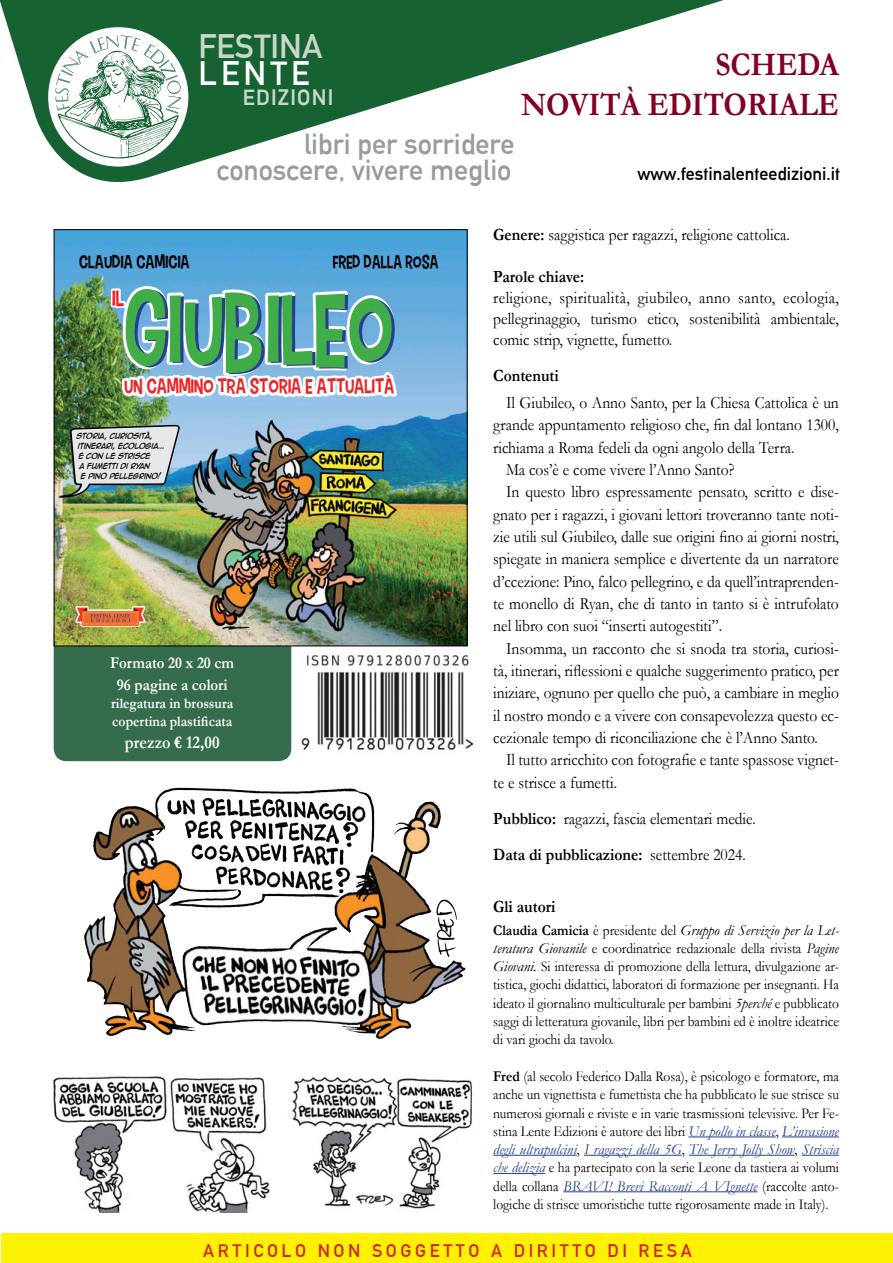
<style>
.page{position:relative;width:893px;height:1263px;background:#fff}
.page>*{position:absolute;margin:0;border:0;box-sizing:border-box;transform-origin:0 0}
.t1{font:101.7px "Carton Six";color:#25408f;scale:.9 1}
.t2{font:33.3px "Alte DIN1451 Mittelschrift";color:#c8d7c7}
.t3{font:33.3px "Alte DIN1451 Mittelschrift";letter-spacing:.12em;color:#fff}
.t4{font:700 33px "Garamond";color:#820024;scale:.9 1}
.t5{font:28.35px/26px "Alte DIN1451 Mittelschrift";color:#999b9e;text-align:right}
.t6{font:22.95px "Carton Six";color:#ed2124}
.t7{font:21.9px "Alte DIN1451 Mittelschriftgepraegt";letter-spacing:.055em;color:#c7d7c5}
.t8{font:20.4px "Carton Six";color:#ed2124}
.t9{font:18.15px "Carton Six";color:#000}
.t10{font:18.15px "Carton Six";color:#000;scale:.95 1}
.t11{font:18px "Alte DIN1451 Mittelschrift";letter-spacing:.2em;color:#d2232a}
.t12{font:18px "Alte DIN1451 Mittelschrift";color:#000}
.t13{font:700 18px "Garamond";color:#fff;scale:.9 1}
.t14{font:17.25px/21px "Garamond";color:#000;text-align:justify;scale:.9 1}
.t15{font:700 17.25px "Garamond";color:#000;scale:.9 1}
.t16{font:700 16.5px/21.6px "Garamond";color:#fff;text-align:center;scale:.9 1}
.t17{font:15px/18.3px "Garamond";color:#000;text-align:justify;scale:.9 1}
.t18{font:700 15px/18px "Garamond";color:#fff;scale:.9 1}
.t19{font:italic 7.2px "Anime Ace 2.0 BB";color:#000;scale:.9 1}
.s1{font-weight:700}
.s2{font-style:italic}
.s3{font-style:italic;color:#25408f}
</style>
<div class="page">
<div style="left:54px;top:617px;width:237px;height:144px;background:#356c4c;border-radius:13px"></div>
<img style="left:56px;top:231px;width:409px;height:411px">
<svg style="left:111px;top:286px;width:286px;height:111px"></svg>
<img style="left:60px;top:425px;width:120px;height:72px">
<svg style="left:75px;top:606px;width:70px;height:21px"></svg>
<svg style="left:0;top:0;width:724px;height:182px"></svg>
<div style="left:48px;top:27px;width:140px;height:140px;background:#fff;border-radius:50%"></div>
<svg style="left:55px;top:35px;width:126px;height:124px"></svg>
<img style="left:301px;top:655px;width:173px;height:96px">
<div style="left:1px;top:1233px;width:892px;height:30px;background:#fff200"></div>
<hr style="left:688px;top:1136px;width:88px;height:1px;background:#25408f">
<hr style="left:782px;top:1136px;width:57px;height:1px;background:#25408f">
<hr style="left:493px;top:1155px;width:84px;height:1px;background:#25408f">
<hr style="left:584px;top:1155px;width:98px;height:1px;background:#25408f">
<hr style="left:689px;top:1155px;width:106px;height:1px;background:#25408f">
<hr style="left:802px;top:1155px;width:37px;height:1px;background:#25408f">
<hr style="left:493px;top:1173px;width:52px;height:1px;background:#25408f">
<hr style="left:563px;top:1191px;width:194px;height:1px;background:#25408f">
<img style="left:84px;top:787px;width:382px;height:252px">
<img style="left:53px;top:1076px;width:420px;height:136px">
<h2 class="t2" style="left:199px;top:27px;width:126px">FESTINA</h2>
<h2 class="t3" style="left:199px;top:53px;width:113px">LENTE</h2>
<p class="t7" style="left:243px;top:84px;width:92px">EDIZIONI</p>
<h3 class="t5" style="left:217px;top:130px;width:299px">libri per sorridere conoscere, vivere meglio</h3>
<h3 class="t4" style="left:715px;top:42px;width:139px">scheda</h3>
<h3 class="t4" style="left:521px;top:82px;width:202px">NOVITà edito</h3>
<h3 class="t4" style="left:747px;top:82px;width:104px">riale</h3>
<p class="t12" style="left:638px;top:162px;width:204px">www.festinalenteedizioni.it</p>
<p class="t9" style="left:79px;top:251px;width:112px">CLAUDIA CAMICIA</p>
<p class="t10" style="left:333px;top:251px;width:113px">FRED DALLA ROSA</p>
<h1 class="t1" style="left:125px;top:270px;width:305px">GIUBILEO</h1>
<h3 class="t6" style="left:112px;top:285px;width:14px">IL</h3>
<p class="t8" style="left:124px;top:374px;width:272px">UN CAMMINO TRA STORIA E ATTUALITÀ</p>
<p class="t19" style="left:76px;top:431px;width:89px">STORIA,CURIOSITÀ,</p>
<p class="t19" style="left:77px;top:441px;width:100px">ITINERARI,ECOLOGIA...</p>
<p class="t19" style="left:78px;top:451px;width:84px">E CON LE STRISCE</p>
<p class="t19" style="left:79px;top:461px;width:82px">A FUMETTIDIRYAN</p>
<p class="t19" style="left:80px;top:472px;width:93px">E PINO PELLEGRINO!</p>
<p class="t16" style="left:110px;top:652px;width:139px">Formato 20 x 20 cm<br>96 pagine a colori</p>
<p class="t18" style="left:111px;top:694px;width:137px">rilegatura in brossura copertina plastificata</p>
<p class="t13" style="left:125px;top:730px;width:107px">prezzo € 12,00</p>
<p class="t14" style="left:493px;top:224px;width:331px"><span class="s1">Genere:</span> saggistica per ragazzi, religione cattolica.</p>
<p class="t15" style="left:493px;top:265px;width:103px">Parole chiave:</p>
<p class="t14" style="left:493px;top:287px;width:386px">religione, spiritualità, giubileo, anno santo, ecologia, pellegrinaggio, turismo etico, sostenibilità ambientale, comic strip, vignette, fumetto.</p>
<p class="t15" style="left:493px;top:364px;width:74px">Contenuti</p>
<p class="t14" style="left:506px;top:392px;width:371px">Il Giubileo, o Anno Santo, per la Chiesa Cattolica è un</p>
<p class="t14" style="left:493px;top:414px;width:386px">grande appuntamento religioso che, fin dal lontano 1300,</p>
<p class="t14" style="left:493px;top:436px;width:336px">richiama a Roma fedeli da ogni angolo della Terra.</p>
<p class="t14" style="left:506px;top:459px;width:255px">Ma cos’è e come vivere l’Anno Santo?</p>
<p class="t14" style="left:506px;top:481px;width:371px">In questo libro espressamente pensato, scritto e dise-</p>
<p class="t14" style="left:493px;top:503px;width:386px">gnato per i ragazzi, i giovani lettori troveranno tante noti-</p>
<p class="t14" style="left:493px;top:526px;width:386px">zie utili sul Giubileo, dalle sue origini fino ai giorni nostri,</p>
<p class="t14" style="left:493px;top:548px;width:385px">spiegate in maniera semplice e divertente da un narratore</p>
<p class="t14" style="left:493px;top:570px;width:385px">d’ccezione: Pino, falco pellegrino, e da quell’intraprenden-</p>
<p class="t14" style="left:493px;top:593px;width:385px">te monello di Ryan, che di tanto in tanto si è intrufolato</p>
<p class="t14" style="left:493px;top:615px;width:256px">nel libro con suoi “inserti autogestiti”.</p>
<p class="t14" style="left:506px;top:637px;width:371px">Insomma, un racconto che si snoda tra storia, curiosi-</p>
<p class="t14" style="left:493px;top:660px;width:385px">tà, itinerari, riflessioni e qualche suggerimento pratico, per</p>
<p class="t14" style="left:493px;top:682px;width:386px">iniziare, ognuno per quello che può, a cambiare in meglio</p>
<p class="t14" style="left:493px;top:704px;width:386px">il nostro mondo e a vivere con consapevolezza questo ec-</p>
<p class="t14" style="left:493px;top:727px;width:362px">cezionale tempo di riconciliazione che è l’Anno Santo.</p>
<p class="t14" style="left:506px;top:749px;width:371px">Il tutto arricchito con fotografie e tante spassose vignet-</p>
<p class="t14" style="left:493px;top:771px;width:139px">te e strisce a fumetti.</p>
<p class="t14" style="left:493px;top:800px;width:293px;line-height:36.3px"><span class="s1">Pubblico:</span> ragazzi, fascia elementari medie.<br><span class="s1">Data di pubblicazione:</span> settembre 2024.</p>
<p class="t15" style="left:493px;top:895px;width:71px">Gli autori</p>
<p class="t17" style="left:493px;top:920px;width:386px"><span class="s1">Claudia Camicia</span> è presidente del <span class="s2">Gruppo di Servizio per la Let&shy;teratura Giovanile</span> e coordinatrice redazionale della rivista <span class="s2">Pagine Giovani.</span> Si interessa di promozione della lettura, divulgazione ar&shy;tistica, giochi didattici, laboratori di formazione per insegnanti. Ha ideato il giornalino multiculturale per bambini <span class="s2">5perché</span> e pubblicato saggi di letteratura giovanile, libri per bambini ed è inoltre ideatrice di vari giochi da tavolo.</p>
<p class="t17" style="left:493px;top:1067px;width:386px"><span class="s1">Fred</span> (al secolo Federico Dalla Rosa), è psicologo e formatore, ma anche un vignettista e fumettista che ha pubblicato le sue strisce su numerosi giornali e riviste e in varie trasmissioni televisive. Per Fe&shy;stina Lente Edizioni è autore dei libri <span class="s3">Un pollo in classe</span>, <span class="s3">L’invasione degli ultrapulcini</span>, <span class="s3">I ragazzi della 5G</span>, <span class="s3">The Jerry Jolly Show</span>, <span class="s3">Striscia che delizia</span> e ha partecipato con la serie Leone da tastiera ai volumi della collana <span class="s3">BRAVI! Brevi Racconti A VIgnette</span> (raccolte anto&shy;logiche di strisce umoristiche tutte rigorosamente made in Italy).</p>
<p class="t11" style="left:203px;top:1239px;width:490px">ARTICOLO NON SOGGETTO A DIRITTO DI RESA</p>
</div>
